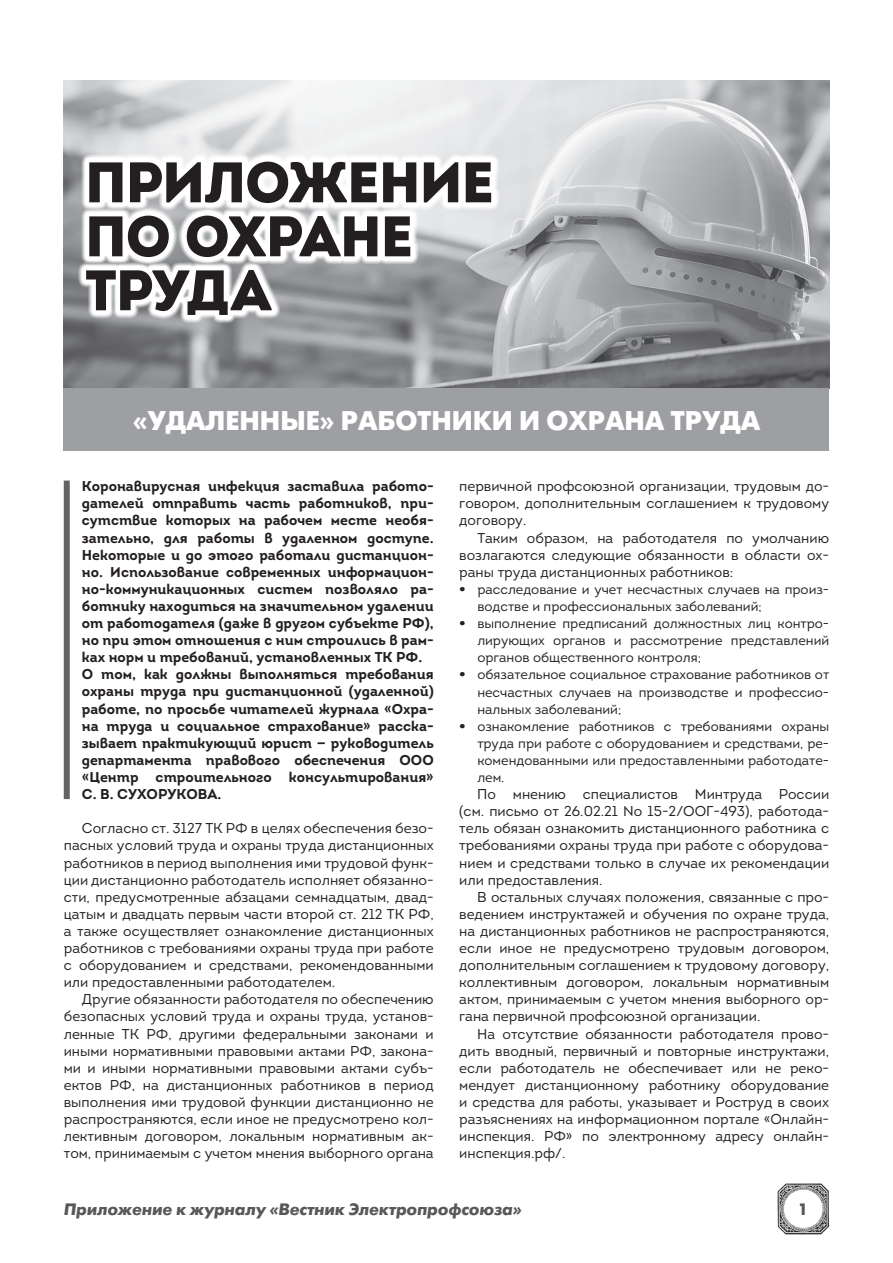
<style>
.page{position:relative;width:893px;height:1263px;background:#fff}
.page>*{position:absolute;margin:0;border:0;box-sizing:border-box;transform-origin:0 0}
.t1{font:900 57px/54px "Intro";letter-spacing:-.02em;color:#231f20}
.t2{font:700 27px "Futura Futuris C";color:#fff}
.t3{font:italic 700 16.5px "Futura Futuris C";color:#57585a}
.t4{font:700 16.5px "Futura Futuris C";color:#57585a}
.t5{font:14.25px/17.1px "Intro";color:#231f20;text-align:justify}
.t6{font:14.25px/17.1px "Intro Bold Alt";color:#231f20}
.t7{font:13.5px/17.1px "Intro";color:#231f20;text-align:justify}
.s1{font-weight:900}
</style>
<div class="page">
<img style="left:777px;top:1183px;width:52px;height:52px">
<img style="left:64px;top:81px;width:765px;height:308px">
<div style="left:64px;top:481px;width:6px;height:318px;background:#636366"></div>
<svg style="left:78px;top:153px;width:422px;height:170px"></svg>
<div style="left:64px;top:389px;width:765px;height:62px;background:#9d9fa2"></div>
<h1 class="t1" style="left:85px;top:154px;width:410px">ПРИЛОЖЕНИЕ<br>ПО ОХРАНЕ<br>ТРУДА</h1>
<h2 class="t2" style="left:133px;top:405px;width:629px">«УДАЛЕННЫЕ» РАБОТНИКИ И ОХРАНА ТРУДА</h2>
<p class="t6" style="left:82px;top:478px;width:353px">Коронавирусная инфекция заставила работо&shy;дателей отправить часть работников, при&shy;сутствие которых на рабочем месте необя&shy;зательно, для работы в удаленном доступе.<br>Некоторые и до этого работали дистанцион&shy;но. Использование современных информацион&shy;но-коммуникационных систем позволяло ра&shy;ботнику находиться на значительном удалении от работодателя (даже в другом субъекте РФ), но при этом отношения с ним строились в рам&shy;ках норм и требований, установленных ТК РФ.<br>О том, как должны выполняться требования охраны труда при дистанционной (удаленной) работе, по просьбе читателей журнала «Охра&shy;на труда и социальное страхование» расска&shy;зывает практикующий юрист — руководитель департамента правового обеспечения ООО «Центр строительного консультирования» С. В. СУХОРУКОВА.</p>
<p class="t5" style="left:64px;top:820px;width:371px;text-indent:18px">Согласно ст. 3127 ТК РФ в целях обеспечения безо&shy;пасных условий труда и охраны труда дистанционных работников в период выполнения ими трудовой функ&shy;ции дистанционно работодатель исполняет обязанно&shy;сти, предусмотренные абзацами семнадцатым, двад&shy;цатым и двадцать первым части второй ст. 212 ТК РФ, а также осуществляет ознакомление дистанционных работников с требованиями охраны труда при работе с оборудованием и средствами, рекомендованными или предоставленными работодателем.</p>
<p class="t5" style="left:64px;top:991px;width:371px;text-indent:18px">Другие обязанности работодателя по обеспечению безопасных условий труда и охраны труда, установ&shy;ленные ТК РФ, другими федеральными законами и иными нормативными правовыми актами РФ, закона&shy;ми и иными нормативными правовыми актами субъ&shy;ектов РФ, на дистанционных работников в период выполнения ими трудовой функции дистанционно не распространяются, если иное не предусмотрено кол&shy;лективным договором, локальным нормативным ак&shy;том, принимаемым с учетом мнения выборного органа</p>
<p class="t5" style="left:459px;top:478px;width:371px">первичной профсоюзной организации, трудовым до&shy;говором, дополнительным соглашением к трудовому договору.</p>
<p class="t5" style="left:459px;top:529px;width:371px;text-indent:18px">Таким образом, на работодателя по умолчанию возлагаются следующие обязанности в области ох&shy;раны труда дистанционных работников:</p>
<p class="t7" style="left:477px;top:581px;width:353px;text-indent:-18px"><span class="s1">•</span> расследование и учет несчастных случаев на произ&shy;водстве и профессиональных заболеваний;</p>
<p class="t7" style="left:477px;top:615px;width:353px;text-indent:-18px"><span class="s1">•</span> выполнение предписаний должностных лиц контро&shy;лирующих органов и рассмотрение представлений органов общественного контроля;</p>
<p class="t7" style="left:477px;top:666px;width:353px;text-indent:-18px"><span class="s1">•</span> обязательное социальное страхование работников от несчастных случаев на производстве и профессио&shy;нальных заболеваний;</p>
<p class="t7" style="left:477px;top:717px;width:353px;text-indent:-18px"><span class="s1">•</span> ознакомление работников с требованиями охраны труда при работе с оборудованием и средствами, ре&shy;комендованными или предоставленными работодате&shy;лем.</p>
<p class="t5" style="left:459px;top:786px;width:371px;text-indent:18px">По мнению специалистов Минтруда России (см. письмо от 26.02.21 № 15-2/ООГ-493), работода&shy;тель обязан ознакомить дистанционного работника с требованиями охраны труда при работе с оборудова&shy;нием и средствами только в случае их рекомендации или предоставления.</p>
<p class="t5" style="left:459px;top:888px;width:371px;text-indent:18px">В остальных случаях положения, связанные с про&shy;ведением инструктажей и обучения по охране труда, на дистанционных работников не распространяются, если иное не предусмотрено трудовым договором, дополнительным соглашением к трудовому договору, коллективным договором, локальным нормативным актом, принимаемым с учетом мнения выборного ор&shy;гана первичной профсоюзной организации.</p>
<p class="t5" style="left:459px;top:1025px;width:371px;text-align:left;text-indent:18px">На отсутствие обязанности работодателя прово&shy;дить вводный, первичный и повторные инструктажи, если работодатель не обеспечивает или не реко&shy;мендует дистанционному работнику оборудование и средства для работы, указывает и Роструд в своих разъяснениях на информационном портале «Онлайн&shy;инспекция. РФ» по электронному адресу онлайн&shy;инспекция.рф/.</p>
<p class="t3" style="left:64px;top:1200px;width:459px">Приложение к журналу «Вестник Электропрофсоюза»</p>
<p class="t4" style="left:798px;top:1200px;width:11px">1</p>
</div>
